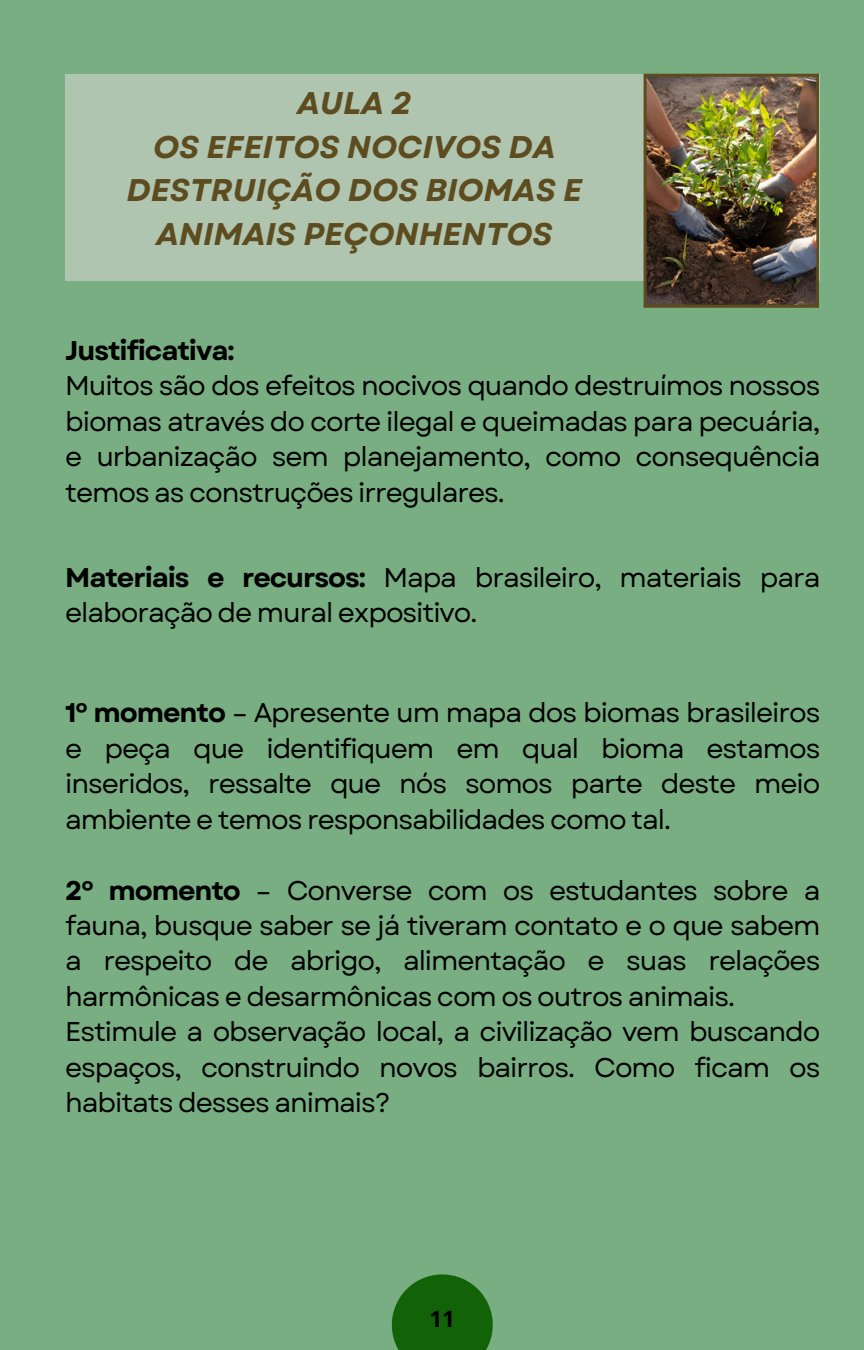
<style>
.page{position:relative;width:864px;height:1350px;background:#78ae82}
.page>*{position:absolute;margin:0;border:0;box-sizing:border-box;transform-origin:0 0}
.t1{font:italic 700 31.28px/43.9px "Garet";color:#5d4c20;text-align:center}
.t2{font:27px/35.6px "Garet";letter-spacing:-.04em;color:#000;text-align:justify}
.t3{font:700 27px "Garet";letter-spacing:-.04em;color:#000}
.t4{font:700 22.5px "Open Sans";color:#000}
.s1{font-weight:700}
</style>
<div class="page">
<div style="left:65px;top:74px;width:754px;height:206px;background:#b0c5af"></div>
<img style="left:644px;top:74px;width:175px;height:234px">
<svg style="left:392px;top:1274px;width:101px;height:76px"></svg>
<h1 class="t1" style="left:127px;top:81px;width:457px">AULA 2<br>OS EFEITOS NOCIVOS DA<br>DESTRUIÇÃO DOS BIOMAS E<br>ANIMAIS PEÇONHENTOS</h1>
<p class="t3" style="left:65px;top:331px;width:171px">Justificativa:</p>
<p class="t2" style="left:65px;top:368px;width:757px">Muitos são dos efeitos nocivos quando destruímos nossos biomas através do corte ilegal e queimadas para pecuária, e urbanização sem planejamento, como consequência temos as construções irregulares.</p>
<p class="t2" style="left:65px;top:560px;width:757px"><span class="s1">Materiais e recursos:</span> Mapa brasileiro, materiais para elaboração de mural expositivo.</p>
<p class="t2" style="left:65px;top:695px;width:757px"><span class="s1">1º momento</span> – Apresente um mapa dos biomas brasileiros e peça que identifiquem em qual bioma estamos inseridos, ressalte que nós somos parte deste meio ambiente e temos responsabilidades como tal.</p>
<p class="t2" style="left:65px;top:873px;width:757px"><span class="s1">2º momento</span> – Converse com os estudantes sobre a fauna, busque saber se já tiveram contato e o que sabem a respeito de abrigo, alimentação e suas relações harmônicas e desarmônicas com os outros animais.</p>
<p class="t2" style="left:65px;top:1014px;width:757px">Estimule a observação local, a civilização vem buscando espaços, construindo novos bairros. Como ficam os habitats desses animais?</p>
<p class="t4" style="left:429px;top:1303px;width:27px">11</p>
</div>
